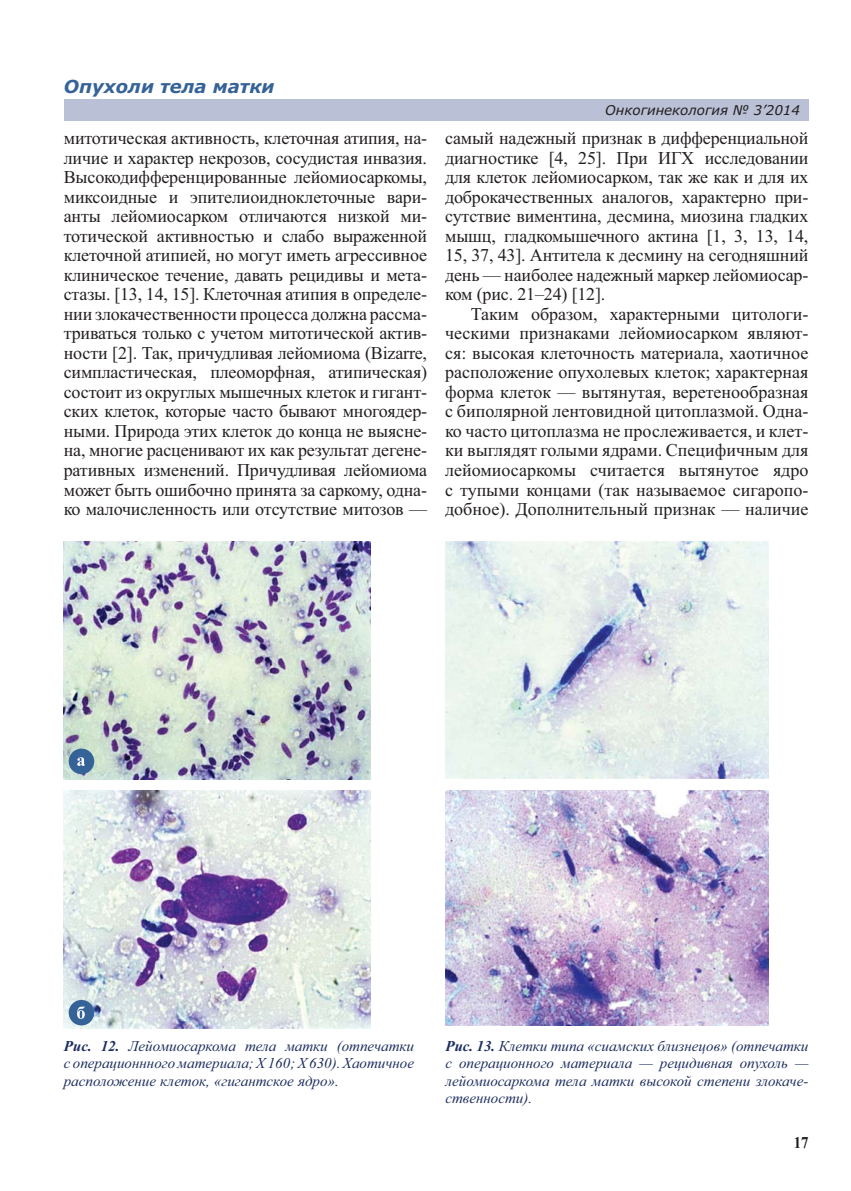
<style>
.page{position:relative;width:851px;height:1191px;background:#fff}
.page>*{position:absolute;margin:0;border:0;box-sizing:border-box;transform-origin:0 0}
.t1{font:18px/19.5px "Times New Roman";letter-spacing:-.01em;color:#231f20;text-align:justify}
.t2{font:italic 700 18px "Verdana";color:#366397}
.t3{font:700 16.5px "Times New Roman";color:#231f20;scale:.9 1}
.t4{font:italic 15px/17.2px "Times New Roman";color:#1b2c5d;text-align:justify}
.t5{font:italic 13.5px "Verdana";color:#231f20}
.s1{font-weight:700}
</style>
<div class="page">
<div style="left:64px;top:99px;width:744px;height:21px;background:#bac0d6"></div>
<img style="left:64px;top:541px;width:306px;height:238px">
<img style="left:445px;top:542px;width:323px;height:236px">
<img style="left:64px;top:790px;width:306px;height:238px">
<img style="left:445px;top:790px;width:323px;height:235px">
<div style="left:69px;top:748px;width:25px;height:26px;background:#366397;border-radius:50%"></div>
<svg style="left:77px;top:757px;width:8px;height:9px"></svg>
<div style="left:69px;top:1000px;width:25px;height:25px;background:#366397;border-radius:50%"></div>
<svg style="left:77px;top:1006px;width:8px;height:12px"></svg>
<p class="t2" style="left:64px;top:80px;width:212px">Опухоли тела матки</p>
<p class="t5" style="left:605px;top:105px;width:196px">Онкогинекология № 3’2014</p>
<p class="t1" style="left:64px;top:130px;width:365px">митотическая активность, клеточная атипия, на&shy;личие и характер некрозов, сосудистая инвазия.<br>Высокодифференцированные лейомиосаркомы, миксоидные и эпителиоидноклеточные вари&shy;анты лейомиосарком отличаются низкой ми&shy;тотической активностью и слабо выраженной клеточной атипией, но могут иметь агрессивное клиническое течение, давать рецидивы и мета&shy;стазы. [13, 14, 15]. Клеточная атипия в определе&shy;нии злокачественности процесса должна рассма&shy;триваться только с учетом митотической актив&shy;ности [2]. Так, причудливая лейомиома (Bizarre, симпластическая, плеоморфная, атипическая) состоит из округлых мышечных клеток и гигант&shy;ских клеток, которые часто бывают многоядер&shy;ными. Природа этих клеток до конца не выясне&shy;на, многие расценивают их как результат дегене&shy;ративных изменений. Причудливая лейомиома может быть ошибочно принята за саркому, одна&shy;ко малочисленность или отсутствие митозов —</p>
<p class="t1" style="left:445px;top:130px;width:365px">самый надежный признак в дифференциальной диагностике [4, 25]. При ИГХ исследовании для клеток лейомиосарком, так же как и для их доброкачественных аналогов, характерно при&shy;сутствие виментина, десмина, миозина гладких мышц, гладкомышечного актина [1, 3, 13, 14, 15, 37, 43]. Антитела к десмину на сегодняшний день — наиболее надежный маркер лейомиосар&shy;ком (рис. 21–24) [12].</p>
<p class="t1" style="left:445px;top:306px;width:365px;text-indent:26px">Таким образом, характерными цитологи&shy;ческими признаками лейомиосарком являют&shy;ся: высокая клеточность материала, хаотичное расположение опухолевых клеток; характерная форма клеток — вытянутая, веретенообразная с биполярной лентовидной цитоплазмой. Одна&shy;ко часто цитоплазма не прослеживается, и клет&shy;ки выглядят голыми ядрами. Специфичным для лейомиосаркомы считается вытянутое ядро с тупыми концами (так называемое сигаропо&shy;добное). Дополнительный признак — наличие</p>
<p class="t4" style="left:64px;top:1038px;width:352px"><span class="s1">Рис. 12.</span> Лейомиосаркома тела матки (отпечатки с операционнного материала; Х 160; Х 630). Хаотичное расположение клеток, «гигантское ядро».</p>
<p class="t4" style="left:445px;top:1038px;width:364px"><span class="s1">Рис. 13.</span> Клетки типа «сиамских близнецов» (отпечатки с операционного материала — рецидивная опухоль — лейомиосаркома тела матки высокой степени злокаче&shy;ственности).</p>
<p class="t3" style="left:793px;top:1137px;width:18px">17</p>
</div>
